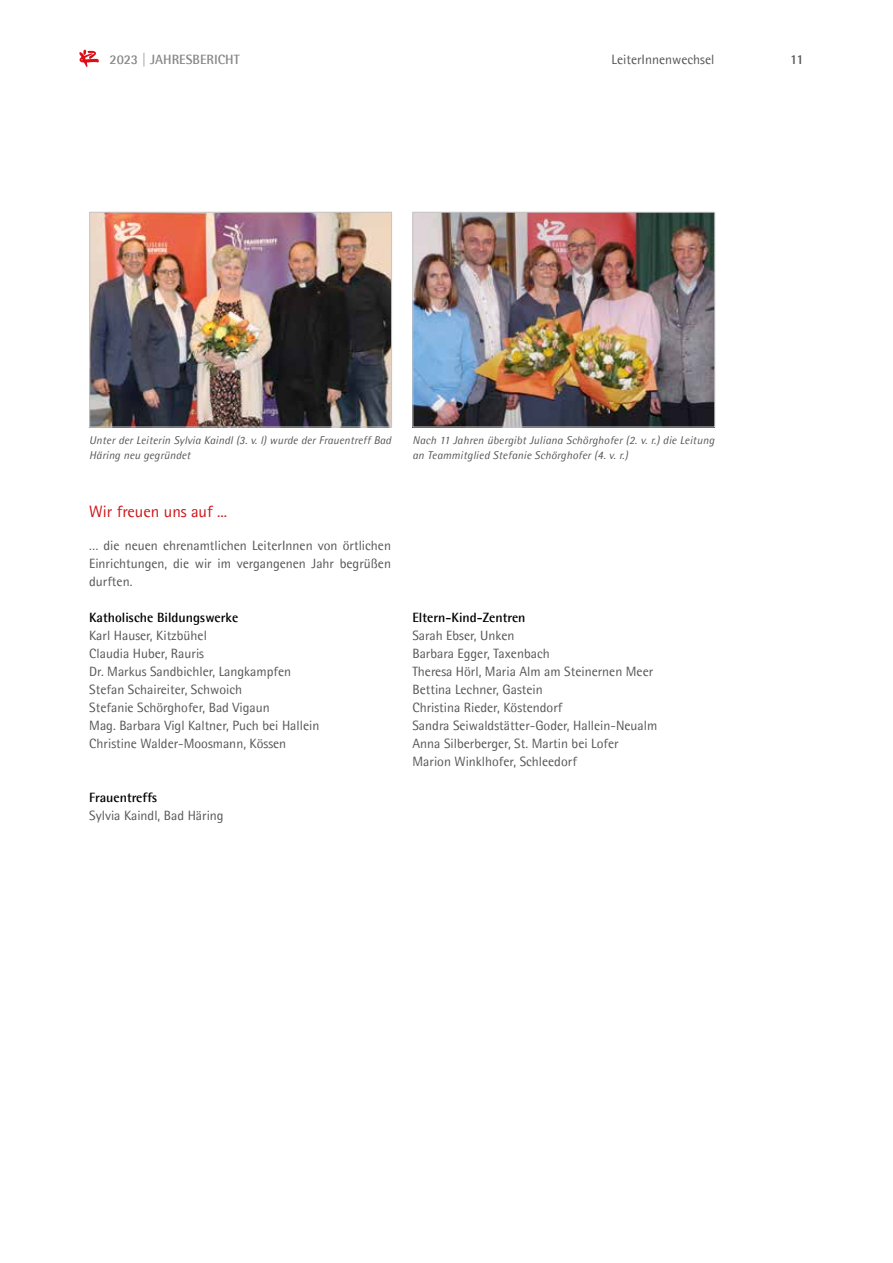
<style>
.page{position:relative;width:893px;height:1263px;background:#fff}
.page>*{position:absolute;margin:0;border:0;box-sizing:border-box;transform-origin:0 0}
.t1{font:16.5px "Agfa Rotis Semisans";color:#cd1719}
.t2{font:13.5px/18px "Agfa Rotis Semisans";color:#575756}
.t3{font:700 13.5px "Agfa Rotis Semisans";color:#000}
.t4{font:700 13.5px "Agfa Rotis Semisans";color:#878787}
.t5{font:700 13.5px "Agfa Rotis Semisans";color:#575756}
.t6{font:italic 11.25px/15.8px "Agfa Rotis Semisans";letter-spacing:.015em;color:#575756}
</style>
<div class="page">
<svg style="left:79px;top:50px;width:20px;height:17px"></svg>
<img style="left:91px;top:214px;width:299px;height:211px">
<div style="left:89px;top:212px;width:303px;height:215px;border:1px solid #c6c6c6"></div>
<img style="left:414px;top:214px;width:299px;height:211px">
<div style="left:412px;top:212px;width:303px;height:215px;border:1px solid #c6c6c6"></div>
<p class="t4" style="left:109px;top:51px;width:132px">2023 | JAHRESBERICHT</p>
<p class="t2" style="left:612px;top:50px;width:104px">LeiterInnenwechsel</p>
<p class="t5" style="left:790px;top:51px;width:15px">11</p>
<p class="t6" style="left:89px;top:432px;width:303px">Unter der Leiterin Sylvia Kaindl (3. v. l) wurde der Frauentreff Bad<br>Häring neu gegründet</p>
<p class="t1" style="left:89px;top:502px;width:139px">Wir freuen uns auf ...</p>
<p class="t2" style="left:89px;top:536px;width:303px;text-align:justify">… die neuen ehrenamtlichen LeiterInnen von örtlichen Einrichtungen, die wir im vergangenen Jahr begrüßen durften.</p>
<p class="t3" style="left:89px;top:609px;width:151px">Katholische Bildungswerke</p>
<p class="t2" style="left:89px;top:626px;width:232px">Karl Hauser, Kitzbühel<br>Claudia Huber, Rauris<br>Dr. Markus Sandbichler, Langkampfen<br>Stefan Schaireiter, Schwoich<br>Stefanie Schörghofer, Bad Vigaun<br>Mag. Barbara Vigl Kaltner, Puch bei Hallein<br>Christine Walder-Moosmann, Kössen</p>
<p class="t3" style="left:89px;top:789px;width:70px">Frauentreffs</p>
<p class="t2" style="left:89px;top:806px;width:136px">Sylvia Kaindl, Bad Häring</p>
<p class="t6" style="left:412px;top:432px;width:303px">Nach 11 Jahren übergibt Juliana Schörghofer (2. v. r.) die Leitung an Teammitglied Stefanie Schörghofer (4. v. r.)</p>
<p class="t3" style="left:412px;top:609px;width:115px">Eltern-Kind-Zentren</p>
<p class="t2" style="left:412px;top:626px;width:246px">Sarah Ebser, Unken<br>Barbara Egger, Taxenbach<br>Theresa Hörl, Maria Alm am Steinernen Meer Bettina Lechner, Gastein<br>Christina Rieder, Köstendorf<br>Sandra Seiwaldstätter-Goder, Hallein-Neualm Anna Silberberger, St. Martin bei Lofer Marion Winklhofer, Schleedorf</p>
</div>
